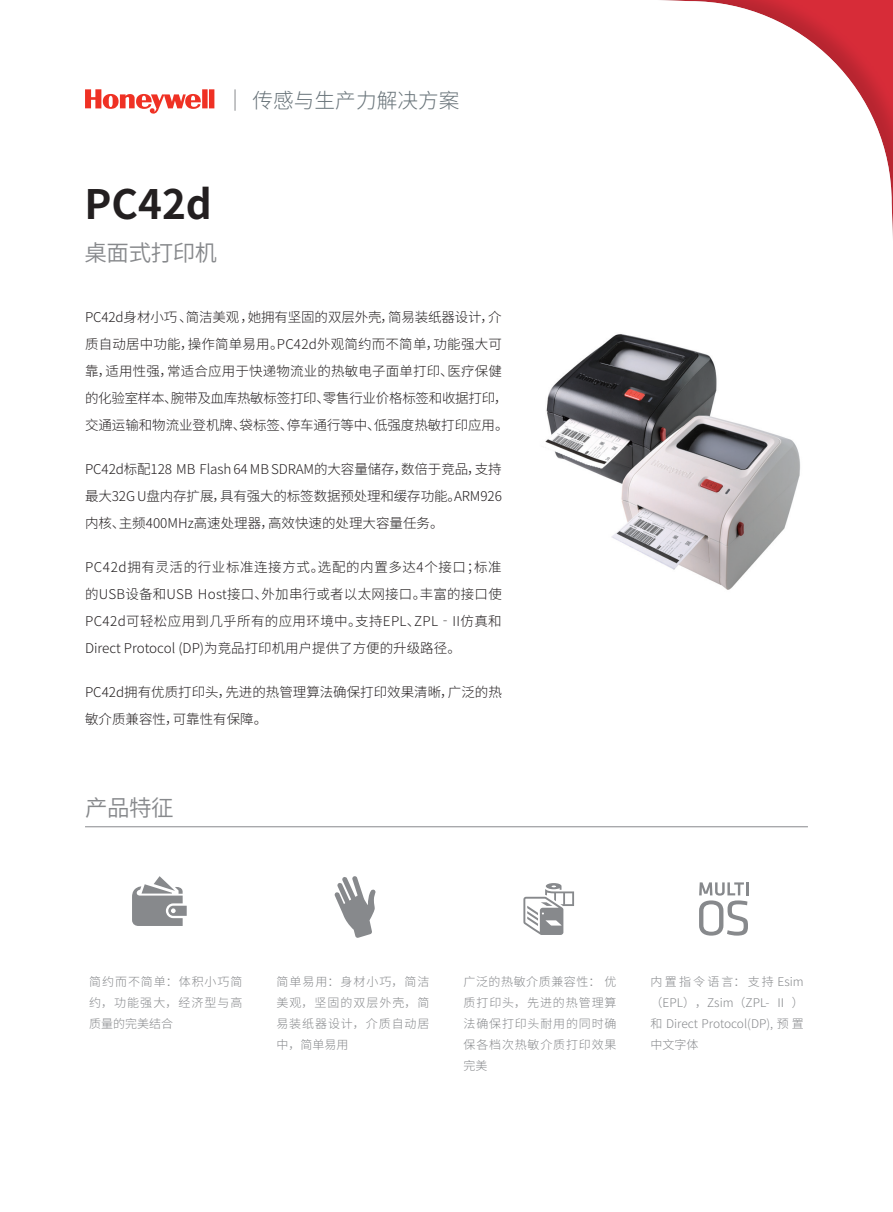
<style>
.page{position:relative;width:893px;height:1212px;background:#fff}
.page>*{position:absolute;margin:0;border:0;box-sizing:border-box;transform-origin:0 0}
.t1{font:700 40.5px "Source Han Sans CN";color:#231f20}
.t2{font:22.5px "Source Han Sans CN";letter-spacing:-.02em;color:#87898c}
.t3{font:300 20.7px "Source Han Sans CN";color:#687379}
.t4{font:300 13.5px/27px "Source Han Sans CN";color:#231f20}
.t5{font:300 12px/21px "Source Han Sans CN";letter-spacing:.07em;color:#87898c;text-align:justify}
</style>
<div class="page">
<svg style="left:85px;top:89px;width:129px;height:25px"></svg>
<svg style="left:235px;top:89px;width:1px;height:22px"></svg>
<img style="left:545px;top:334px;width:255px;height:256px">
<hr style="left:85px;top:826px;width:723px;height:1px;background:#87898c">
<svg style="left:132px;top:876px;width:55px;height:50px"></svg>
<svg style="left:699px;top:882px;width:49px;height:53px"></svg>
<svg style="left:523px;top:883px;width:51px;height:52px"></svg>
<svg style="left:334px;top:876px;width:42px;height:62px"></svg>
<h1 class="t1" style="left:85px;top:181px;width:129px">PC42d</h1>
<h2 class="t2" style="left:85px;top:240px;width:134px">桌面式打印机</h2>
<h3 class="t3" style="left:253px;top:88px;width:208px">传感与生产力解决方案</h3>
<p class="t4" style="left:85px;top:303px;width:425px">PC42d身材小巧 、简洁美观 ，她拥有坚固的双层外壳，简易装纸器设计，介质自动居中功能，操作简单易用。PC42d外观简约而不简单，功能强大可靠，适用性强，常适合应用于快递物流业的热敏电子面单打印、医疗保健的化验室样本、腕带及血库热敏标签打印、零售行业价格标签和收据打印，交通运输和物流业登机牌、袋标签、停车通行等中、低强度热敏打印应用。</p>
<p class="t4" style="left:85px;top:455px;width:418px;text-align:justify">PC42d标配128 MB Flash 64 MB SDRAM的大容量储存，数倍于竞品，支持最大32G U盘内存扩展，具有强大的标签数据预处理和缓存功能。ARM926内核、主频400MHz高速处理器，高效快速的处理大容量任务。</p>
<p class="t4" style="left:85px;top:553px;width:418px;text-align:justify">PC42d拥有灵活的行业标准连接方式。选配的内置多达4个接口；标准的USB设备和USB Host接口、外加串行或者以太网接口。丰富的接口使PC42d可轻松应用到几乎所有的应用环境中。支持EPL、ZPL‐II仿真和Direct Protocol (DP)为竞品打印机用户提供了方便的升级路径。</p>
<p class="t4" style="left:85px;top:678px;width:418px">PC42d拥有优质打印头，先进的热管理算法确保打印效果清晰，广泛的热敏介质兼容性，可靠性有保障。</p>
<h2 class="t2" style="left:85px;top:795px;width:90px">产品特征</h2>
<p class="t5" style="left:89px;top:971px;width:155px">简约而不简单：体积小巧简约，功能强大，经济型与高质量的完美结合</p>
<p class="t5" style="left:276px;top:971px;width:155px">简单易用：身材小巧，简洁美观，坚固的双层外壳，简易装纸器设计，介质自动居中，简单易用</p>
<p class="t5" style="left:463px;top:971px;width:155px">广泛的热敏介质兼容性： 优质打印头，先进的热管理算法确保打印头耐用的同时确保各档次热敏介质打印效果完美</p>
<p class="t5" style="left:651px;top:971px;width:155px">内置指令语言：支持 Esim（EPL），Zsim（ZPL- Ⅱ ）和 Direct Protocol(DP), 预置中文字体</p>
</div>
